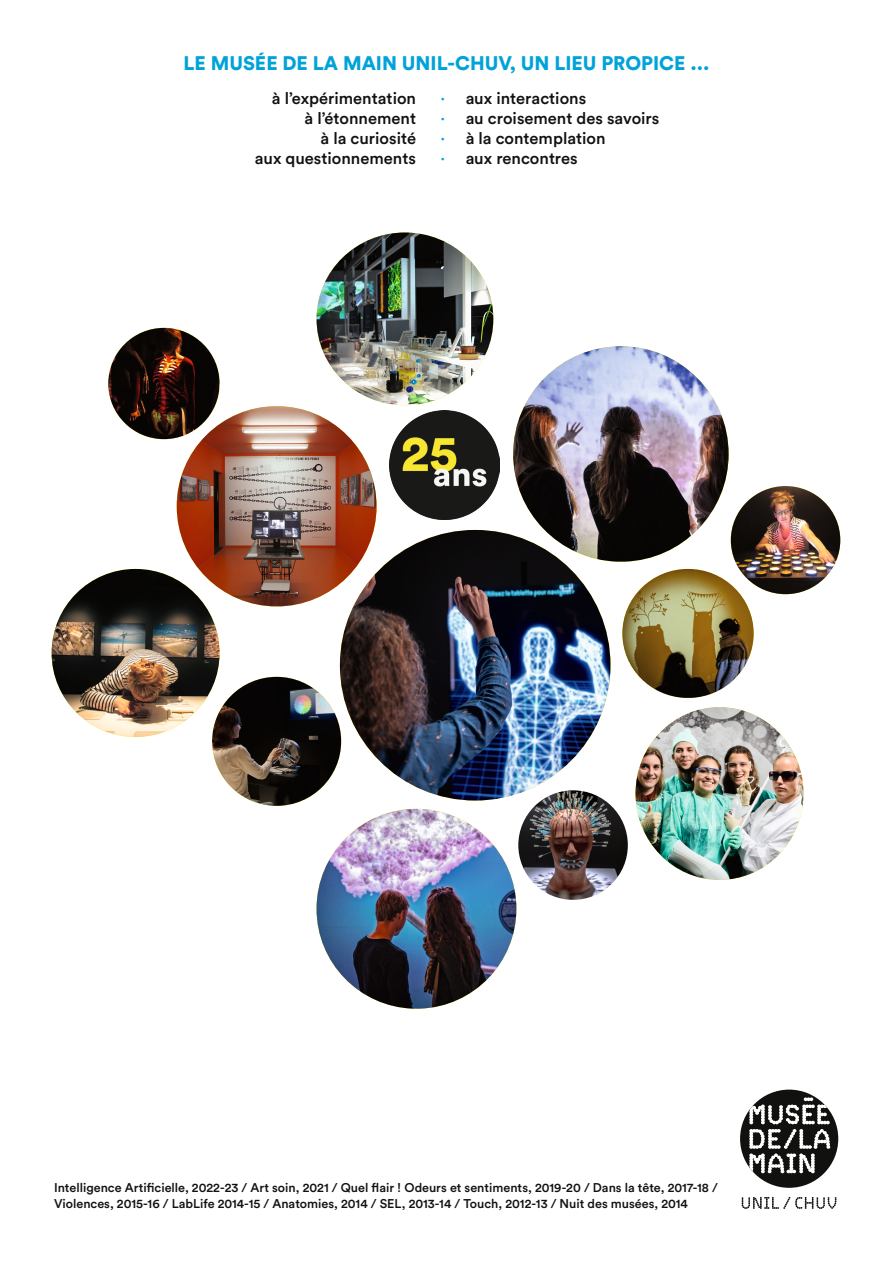
<style>
.page{position:relative;width:893px;height:1263px;background:#fff}
.page>*{position:absolute;margin:0;border:0;box-sizing:border-box;transform-origin:0 0}
.t1{font:900 19.5px "Circular Std";color:#00a3d9}
.t2{font:500 16.5px/19.8px "Circular Std";color:#11110f}
.t3{font:500 12.6px/15.1px "Circular Std";color:#11110f}
.s1{color:#00a3d9}
</style>
<div class="page">
<svg style="left:742px;top:1197px;width:95px;height:12px"></svg>
<div style="left:740px;top:1089px;width:98px;height:99px;background:#11110f;border-radius:50%"></div>
<svg style="left:749px;top:1097px;width:81px;height:76px"></svg>
<img style="left:340px;top:530px;width:270px;height:270px;border-radius:135px">
<img style="left:518px;top:790px;width:110px;height:110px;border-radius:55px">
<img style="left:622px;top:569px;width:132px;height:129px">
<img style="left:513px;top:346px;width:216px;height:216px;border-radius:107px">
<img style="left:316px;top:809px;width:200px;height:200px;border-radius:99px">
<img style="left:212px;top:677px;width:129px;height:129px;border-radius:64px">
<img style="left:177px;top:406px;width:200px;height:200px;border-radius:100px">
<img style="left:316px;top:232px;width:177px;height:173px">
<img style="left:731px;top:486px;width:109px;height:108px">
<img style="left:52px;top:569px;width:168px;height:168px;border-radius:84px">
<img style="left:108px;top:328px;width:112px;height:111px;border-radius:56px">
<img style="left:635px;top:707px;width:168px;height:173px">
<img style="left:389px;top:410px;width:110px;height:110px">
<h1 class="t1" style="left:183px;top:50px;width:527px">LE MUSÉE DE LA MAIN UNIL-CHUV, UN LIEU PROPICE ...</h1>
<h2 class="t2" style="left:255px;top:88px;width:163px;text-align:right">à l’expérimentation<br>à l’étonnement<br>à la curiosité<br>aux questionnements</h2>
<h2 class="t2" style="left:440px;top:88px;width:220px"><span class="s1">·</span> aux interactions<br><span class="s1">·</span> au croisement des savoirs <span class="s1">·</span> à la contemplation<br><span class="s1">·</span> aux rencontres</h2>
<p class="t3" style="left:54px;top:1180px;width:665px">Intelligence Artificielle, 2022-23 / Art soin, 2021 / Quel flair ! Odeurs et sentiments, 2019-20 / Dans la tête, 2017-18 /<br>Violences, 2015-16 / LabLife 2014-15 / Anatomies, 2014 / SEL, 2013-14 / Touch, 2012-13 / Nuit des musées, 2014</p>
</div>
